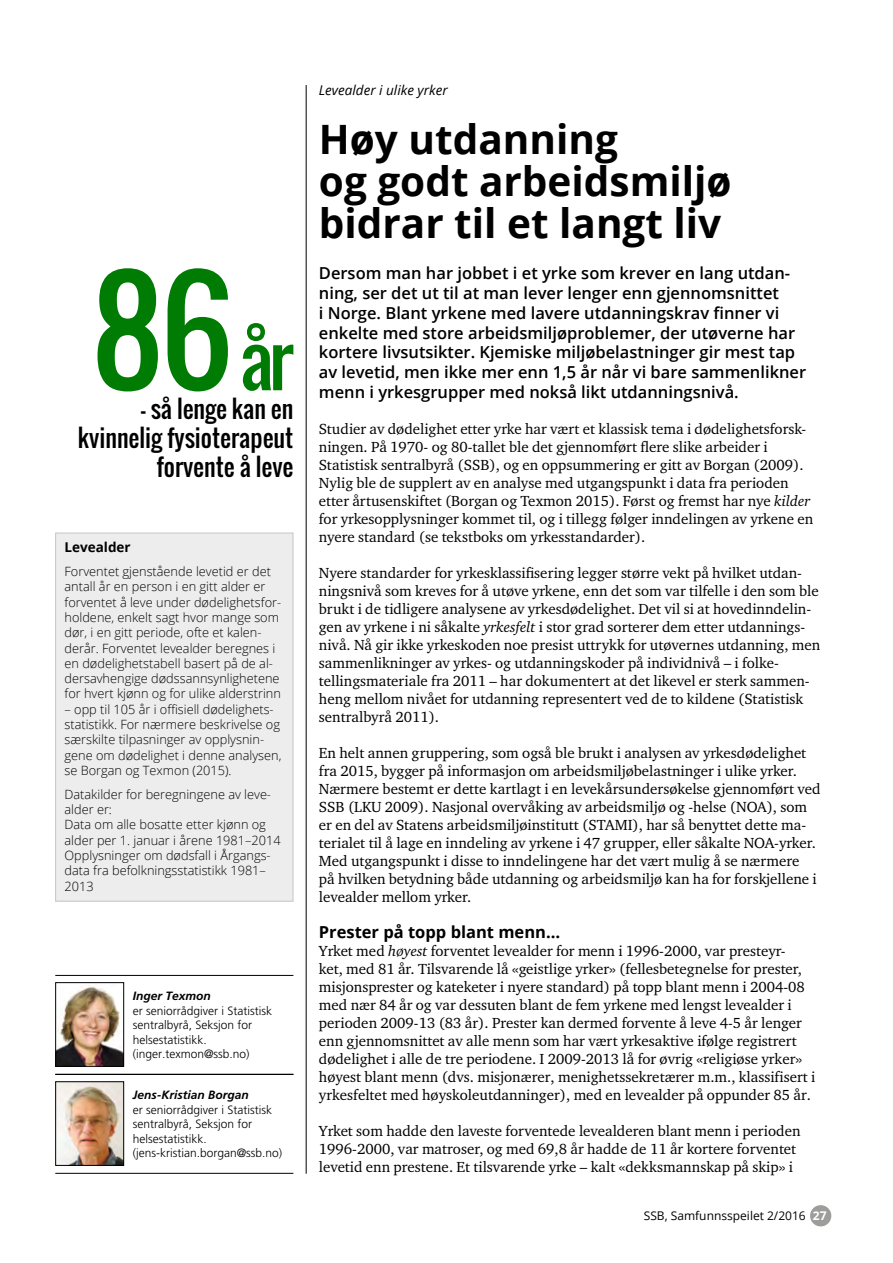
<style>
.page{position:relative;width:893px;height:1263px;background:#fff}
.page>*{position:absolute;margin:0;border:0;box-sizing:border-box;transform-origin:0 0}
.t1{font:138px "Oswald";color:#007c05}
.t2{font:700 40.5px/42px "Open Sans";color:#000}
.t3{font:24px/28.8px "Oswald";color:#000;text-align:right}
.t4{font:600 16.5px/19.8px "Open Sans";color:#000}
.t5{font:700 16.5px "Open Sans";color:#000}
.t6{font:15px/18px "Charter ITC Std";color:#000}
.t7{font:italic 13.5px "Open Sans";color:#000}
.t8{font:700 13.5px "Open Sans";color:#000}
.t9{font:300 12.75px/15.3px "Open Sans";color:#000}
.t10{font:300 12px/14.4px "Frutiger";color:#000}
.t11{font:italic 700 12px "Frutiger";color:#000}
.t12{font:12px "Open Sans";color:#000}
.s1{font-size:72px}
.s2{font-style:italic}
.s3{font-weight:700;color:#fff}
</style>
<div class="page">
<div style="left:810px;top:1205px;width:21px;height:21px;background:#9d9d9c;border-radius:50%"></div>
<hr style="left:306px;top:85px;width:1px;height:1089px;background:#000">
<hr style="left:55px;top:1173px;width:238px;height:1px;background:#000">
<img style="left:57px;top:1083px;width:65px;height:81px">
<div style="left:55px;top:1081px;width:69px;height:85px;border:1px solid #000"></div>
<hr style="left:55px;top:975px;width:238px;height:1px;background:#000">
<hr style="left:55px;top:1074px;width:238px;height:1px;background:#000">
<img style="left:57px;top:986px;width:65px;height:79px">
<div style="left:55px;top:982px;width:69px;height:85px;border:1px solid #000"></div>
<div style="left:56px;top:533px;width:237px;height:368px;background:#ededed"></div>
<div style="left:55px;top:533px;width:238px;height:368px;border:1px solid #c6c6c6"></div>
<h1 class="t1" style="left:93px;top:227px;width:202px">86<span class="s1">år</span></h1>
<h3 class="t3" style="left:78px;top:394px;width:217px">– så lenge kan en kvinnelig fysioterapeut forvente å leve</h3>
<p class="t8" style="left:65px;top:538px;width:68px">Levealder</p>
<p class="t9" style="left:65px;top:563px;width:218px">Forventet gjenstående levetid er det antall år en person i en gitt alder er forventet å leve under dødelighetsfor&shy;holdene, enkelt sagt hvor mange som dør, i en gitt periode, ofte et kalen&shy;derår. Forventet levealder beregnes i en dødelighetstabell basert på de al&shy;dersavhengige dødssannsynlighetene for hvert kjønn og for ulike alderstrinn</p>
<p class="t9" style="left:65px;top:701px;width:218px">– opp til 105 år i offisiell dødelighets&shy;statistikk. For nærmere beskrivelse og særskilte tilpasninger av opplysnin&shy;gene om dødelighet i denne analysen, se Borgan og Texmon (2015).</p>
<p class="t9" style="left:65px;top:786px;width:218px">Datakilder for beregningene av leve&shy;alder er:<br>Data om alle bosatte etter kjønn og alder per 1. januar i årene 1981–2014<br>Opplysninger om dødsfall i Årgangs&shy;data fra befolkningsstatistikk 1981–<br>2013</p>
<p class="t11" style="left:133px;top:989px;width:80px">Inger Texmon</p>
<p class="t10" style="left:133px;top:1003px;width:141px">er seniorrådgiver i Statistisk sentralbyrå, Seksjon for helsestatistikk. (inger.texmon@ssb.no)</p>
<p class="t11" style="left:133px;top:1088px;width:118px">Jens-Kristian Borgan</p>
<p class="t10" style="left:133px;top:1102px;width:151px">er seniorrådgiver i Statistisk sentralbyrå, Seksjon for helsestatistikk. (jens-kristian.borgan@ssb.no)</p>
<p class="t7" style="left:319px;top:81px;width:130px">Levealder i ulike yrker</p>
<h2 class="t2" style="left:319px;top:118px;width:414px">Høy utdanning<br>og godt arbeidsmiljø bidrar til et langt liv</h2>
<p class="t4" style="left:319px;top:263px;width:489px">Dersom man har jobbet i et yrke som krever en lang utdan&shy;ning, ser det ut til at man lever lenger enn gjennomsnittet<br>i Norge. Blant yrkene med lavere utdanningskrav finner vi enkelte med store arbeidsmiljøproblemer, der utøverne har kortere livsutsikter. Kjemiske miljøbelastninger gir mest tap av levetid, men ikke mer enn 1,5 år når vi bare sammenlikner menn i yrkesgrupper med nokså likt utdanningsnivå.</p>
<p class="t6" style="left:319px;top:420px;width:496px">Studier av dødelighet etter yrke har vært et klassisk tema i dødelighetsforsk&shy;ningen. På 1970- og 80-tallet ble det gjennomført flere slike arbeider i Statistisk sentralbyrå (SSB), og en oppsummering er gitt av Borgan (2009).<br>Nylig ble de supplert av en analyse med utgangspunkt i data fra perioden etter årtusenskiftet (Borgan og Texmon 2015). Først og fremst har nye <span class="s2">kilder </span>for yrkesopplysninger kommet til, og i tillegg følger inndelingen av yrkene en nyere standard (se tekstboks om yrkesstandarder).</p>
<p class="t6" style="left:319px;top:564px;width:503px">Nyere standarder for yrkesklassifisering legger større vekt på hvilket utdan&shy;ningsnivå som kreves for å utøve yrkene, enn det som var tilfelle i den som ble brukt i de tidligere analysene av yrkesdødelighet. Det vil si at hovedinndelin&shy;gen av yrkene i ni såkalte <span class="s2">yrkesfelt</span> i stor grad sorterer dem etter utdannings&shy;nivå. Nå gir ikke yrkeskoden noe presist uttrykk for utøvernes utdanning, men sammenlikninger av yrkes- og utdanningskoder på individnivå – i folke&shy;tellingsmateriale fra 2011 – har dokumentert at det likevel er sterk sammen&shy;heng mellom nivået for utdanning representert ved de to kildene (Statistisk sentralbyrå 2011).</p>
<p class="t6" style="left:319px;top:744px;width:503px">En helt annen gruppering, som også ble brukt i analysen av yrkesdødelighet fra 2015, bygger på informasjon om arbeidsmiljøbelastninger i ulike yrker.<br>Nærmere bestemt er dette kartlagt i en levekårsundersøkelse gjennomført ved SSB (LKU 2009). Nasjonal overvåking av arbeidsmiljø og -helse (NOA), som er en del av Statens arbeidsmiljøinstitutt (STAMI), har så benyttet dette ma&shy;terialet til å lage en inndeling av yrkene i 47 grupper, eller såkalte NOA-yrker.<br>Med utgangspunkt i disse to inndelingene har det vært mulig å se nærmere<br>på hvilken betydning både utdanning og arbeidsmiljø kan ha for forskjellene i levealder mellom yrker.</p>
<p class="t5" style="left:319px;top:920px;width:243px">Prester på topp blant menn…</p>
<p class="t6" style="left:319px;top:942px;width:498px">Yrket med <span class="s2">høyest</span> forventet levealder for menn i 1996-2000, var presteyr-<br>ket, med 81 år. Tilsvarende lå «geistlige yrker» (fellesbetegnelse for prester, misjonsprester og kateketer i nyere standard) på topp blant menn i 2004-08 med nær 84 år og var dessuten blant de fem yrkene med lengst levealder i perioden 2009-13 (83 år). Prester kan dermed forvente å leve 4-5 år lenger enn gjennomsnittet av alle menn som har vært yrkesaktive ifølge registrert dødelighet i alle de tre periodene. I 2009-2013 lå for øvrig «religiøse yrker» høyest blant menn (dvs. misjonærer, menighetssekretærer m.m., klassifisert i yrkesfeltet med høyskoleutdanninger), med en levealder på oppunder 85 år.</p>
<p class="t6" style="left:319px;top:1122px;width:483px">Yrket som hadde den laveste forventede levealderen blant menn i perioden<br>1996-2000, var matroser, og med 69,8 år hadde de 11 år kortere forventet levetid enn prestene. Et tilsvarende yrke – kalt «dekksmannskap på skip» i</p>
<p class="t12" style="left:644px;top:1208px;width:184px">SSB, Samfunnsspeilet 2/2016 <span class="s3">27</span></p>
</div>
